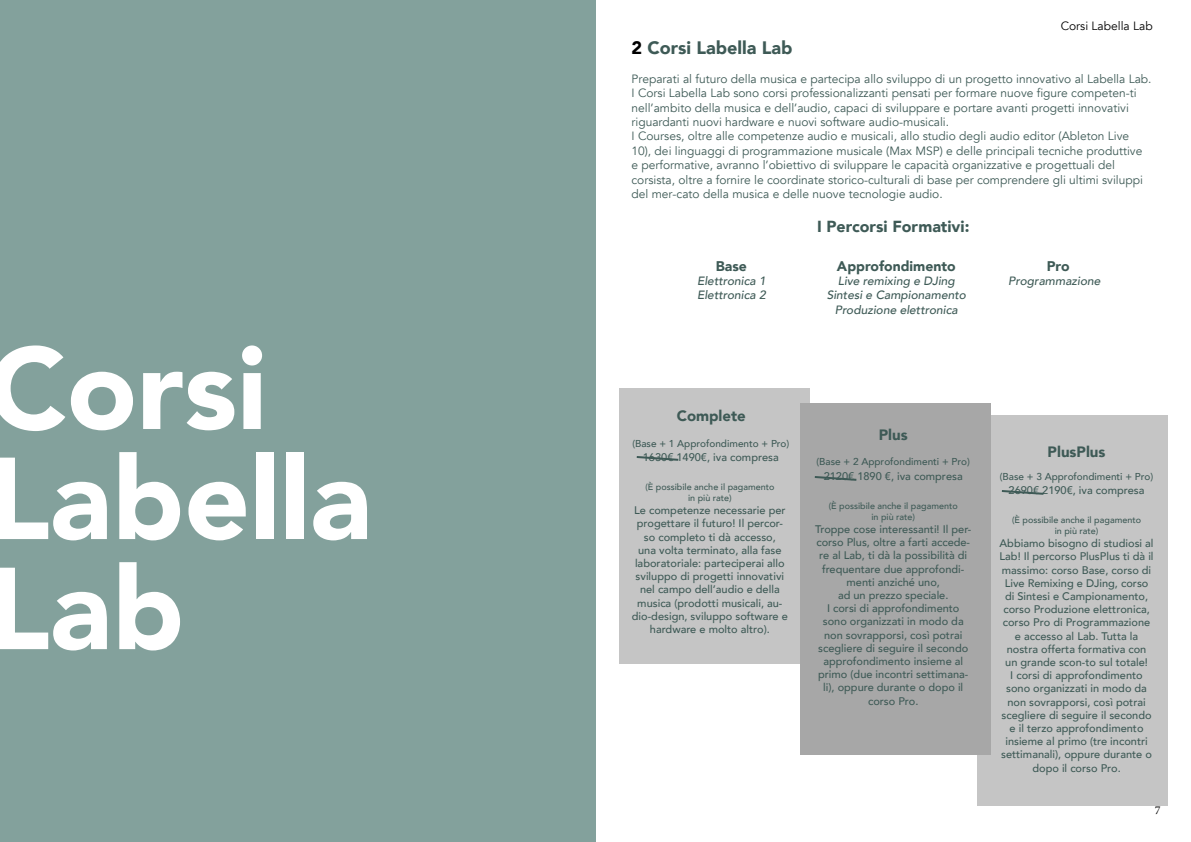
<style>
.page{position:relative;width:1191px;height:842px;background:#fff}
.page>*{position:absolute;margin:0;border:0;box-sizing:border-box;transform-origin:0 0}
.t1{font:900 115px/110.1px "Avenir";color:#fff}
.t2{font:900 18px "Avenir";color:#3e5a56}
.t3{font:900 16px "Avenir";color:#3e5a56}
.t4{font:900 15px "Avenir";color:#3e5a56}
.t5{font:900 14px "Avenir";color:#3e5a56}
.t6{font:12px/14.4px "Avenir";color:#3e5a56}
.t7{font:italic 500 12px/14.4px "Avenir";color:#3e5a56;text-align:center}
.t8{font:12px "Avenir";color:#000}
.t9{font:12px "Minion Pro";color:#000}
.t10{font:500 11px/13.2px "Avenir";color:#3e5a56;text-align:center}
.t11{font:500 10px "Avenir";color:#3e5a56}
.t12{font:500 9px/10.8px "Avenir";color:#3e5a56;text-align:center}
.s1{color:#000}
</style>
<div class="page">
<div style="left:977px;top:415px;width:190px;height:391px;background:#c5c5c5"></div>
<div style="left:619px;top:388px;width:190px;height:276px;background:#c5c5c5"></div>
<div style="left:800px;top:403px;width:191px;height:352px;background:#a7a7a7"></div>
<svg style="left:814px;top:476px;width:43px;height:5px"></svg>
<div style="left:0;top:0;width:595px;height:842px;background:#83a19c"></div>
<svg style="left:1001px;top:490px;width:43px;height:5px"></svg>
<svg style="left:636px;top:456px;width:43px;height:5px"></svg>
<h1 class="t1" style="left:-12px;top:331px;width:385px">Corsi<br>Labella<br>Lab</h1>
<p class="t8" style="left:1060px;top:18px;width:93px">Corsi Labella Lab</p>
<h2 class="t2" style="left:631px;top:32px;width:162px"><span class="s1">2</span> Corsi Labella Lab</h2>
<p class="t6" style="left:631px;top:72px;width:521px">Preparati al futuro della musica e partecipa allo sviluppo di un progetto innovativo al Labella Lab.<br>I Corsi Labella Lab sono corsi professionalizzanti pensati per formare nuove figure competen-ti nell’ambito della musica e dell’audio, capaci di sviluppare e portare avanti progetti innovativi riguardanti nuovi hardware e nuovi software audio-musicali.<br>I Courses, oltre alle competenze audio e musicali, allo studio degli audio editor (Ableton Live 10), dei linguaggi di programmazione musicale (Max MSP) e delle principali tecniche produttive e performative, avranno l’obiettivo di sviluppare le capacità organizzative e progettuali del corsista, oltre a fornire le coordinate storico-culturali di base per comprendere gli ultimi sviluppi del mer-cato della musica e delle nuove tecnologie audio.</p>
<h3 class="t3" style="left:817px;top:212px;width:154px">I Percorsi Formativi:</h3>
<p class="t5" style="left:837px;top:254px;width:120px">Approfondimento</p>
<p class="t7" style="left:826px;top:274px;width:141px">Live remixing e DJing<br>Sintesi e Campionamento<br>Produzione elettronica</p>
<p class="t5" style="left:1046px;top:254px;width:24px">Pro</p>
<p class="t7" style="left:1008px;top:274px;width:94px">Programmazione</p>
<p class="t5" style="left:716px;top:254px;width:33px">Base</p>
<p class="t7" style="left:697px;top:274px;width:70px;text-align:left">Elettronica 1<br>Elettronica 2</p>
<h3 class="t4" style="left:676px;top:403px;width:71px">Complete</h3>
<p class="t11" style="left:632px;top:434px;width:158px">(Base + 1 Approfondimento + Pro)</p>
<p class="t10" style="left:643px;top:450px;width:137px">1630€ 1490€, iva compresa</p>
<p class="t12" style="left:645px;top:481px;width:130px">(È possibile anche il pagamento in più rate)</p>
<p class="t10" style="left:632px;top:503px;width:157px">Le competenze necessarie per progettare il futuro! Il percor&shy;so completo ti dà accesso,<br>una volta terminato, alla fase laboratoriale: parteciperai allo sviluppo di progetti innovativi nel campo dell’audio e della musica (prodotti musicali, au&shy;dio-design, sviluppo software e hardware e molto altro).</p>
<h3 class="t4" style="left:878px;top:422px;width:30px">Plus</h3>
<p class="t11" style="left:816px;top:453px;width:155px">(Base + 2 Approfondimenti + Pro)</p>
<p class="t10" style="left:823px;top:469px;width:141px">2120€ 1890 €, iva compresa</p>
<p class="t12" style="left:828px;top:500px;width:130px">(È possibile anche il pagamento in più rate)</p>
<p class="t10" style="left:815px;top:522px;width:158px">Troppe cose interessanti! Il per&shy;corso Plus, oltre a farti accede&shy;re al Lab, ti dà la possibilità di frequentare due approfondi&shy;menti anziché uno,<br>ad un prezzo speciale.<br>I corsi di approfondimento sono organizzati in modo da non sovrapporsi, così potrai scegliere di seguire il secondo approfondimento insieme al primo (due incontri settimana&shy;li), oppure durante o dopo il corso Pro.</p>
<h3 class="t4" style="left:1047px;top:438px;width:59px">PlusPlus</h3>
<p class="t11" style="left:999px;top:467px;width:155px">(Base + 3 Approfondimenti + Pro)</p>
<p class="t10" style="left:1008px;top:483px;width:137px">2690€ 2190€, iva compresa</p>
<p class="t12" style="left:1012px;top:514px;width:130px">(È possibile anche il pagamento in più rate)</p>
<p class="t10" style="left:999px;top:536px;width:156px">Abbiamo bisogno di studiosi al<br>Lab! Il percorso PlusPlus ti dà il massimo: corso Base, corso di<br>Live Remixing e DJing, corso di Sintesi e Campionamento, corso Produzione elettronica, corso Pro di Programmazione e accesso al Lab. Tutta la nostra offerta formativa con un grande scon-to sul totale!<br>I corsi di approfondimento sono organizzati in modo da non sovrapporsi, così potrai scegliere di seguire il secondo e il terzo approfondimento insieme al primo (tre incontri settimanali), oppure durante o dopo il corso Pro.</p>
<p class="t9" style="left:1155px;top:802px;width:7px">7</p>
</div>
